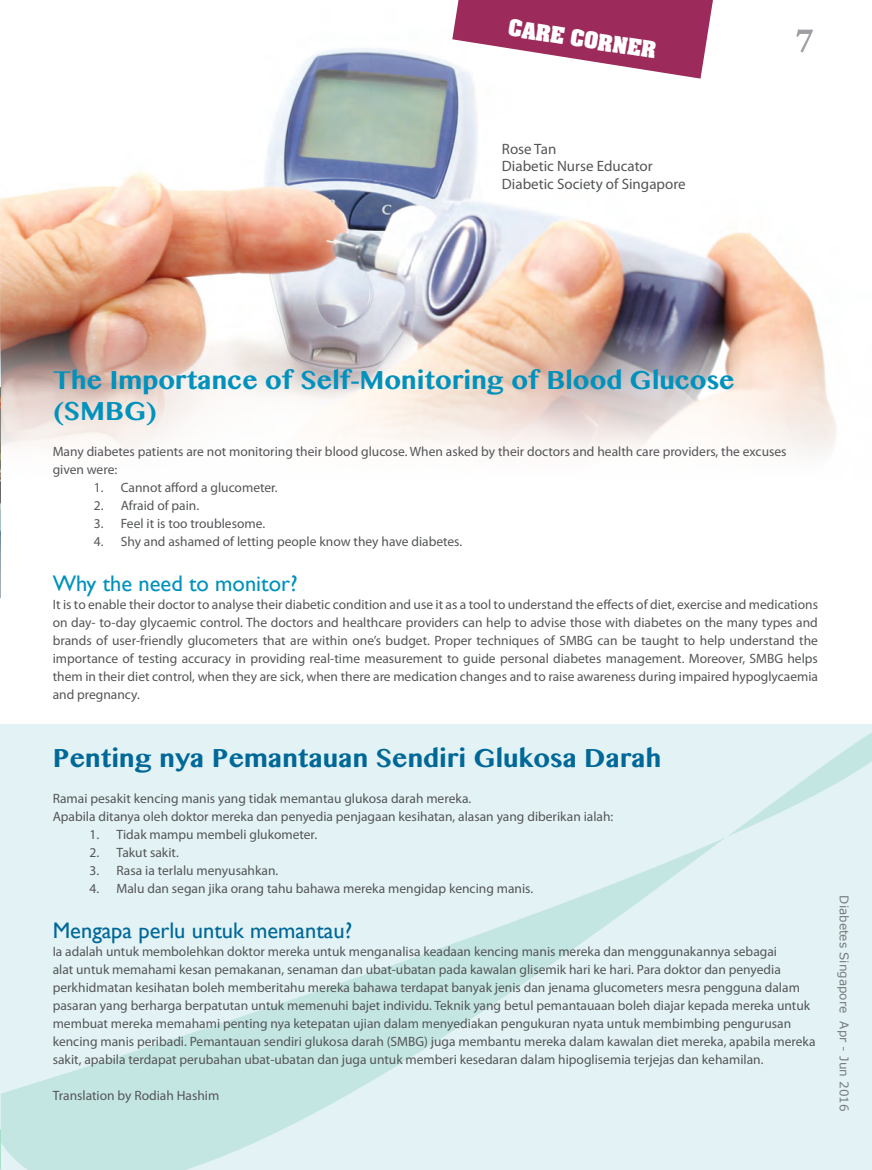
<style>
.page{position:relative;width:872px;height:1170px;background:#fff}
.page>*{position:absolute;margin:0;border:0;box-sizing:border-box;transform-origin:0 0}
.t1{font:600 36px "Arno Pro";color:#9d9fa2}
.t2{font:700 22.5px/31.5px "Bangla MN";color:#0091bc}
.t3{font:700 22.5px "Bangla MN";color:#006898}
.t4{font:22.5px "Gill Sans";color:#006898}
.t5{font:22.5px "Gill Sans";color:#0091bc}
.t6{font:700 19.5px "Aachen Std";color:#fff}
.t7{font:15px/16.5px "Myriad Pro";color:#545557}
.t8{font:13.5px/18px "Myriad Pro";color:#545557}
.t9{font:12px "Verdana";color:#231f20}
</style>
<div class="page">
<svg style="left:1px;top:724px;width:871px;height:445px;background:#ddf0f1"></svg>
<img style="left:1px;top:48px;width:835px;height:405px">
<svg style="left:452px;top:0;width:261px;height:79px"></svg>
<img style="left:0;top:598px;width:1px;height:571px">
<img style="left:0;top:336px;width:1px;height:51px">
<hr style="left:0;top:387px;width:1px;height:211px;background:#b1dfe3">
<h3 class="t6" style="left:511px;top:13px;width:150px;rotate:9deg">CARE CORNER</h3>
<p class="t7" style="left:502px;top:141px;width:152px">Rose Tan<br>Diabetic Nurse Educator</p>
<p class="t7" style="left:502px;top:175px;width:185px">Diabetic Society of Singapore</p>
<h1 class="t1" style="left:795px;top:19px;width:19px">7</h1>
<h2 class="t2" style="left:53px;top:364px;width:683px">The Importance of Self-Monitoring of Blood Glucose (SMBG)</h2>
<p class="t8" style="left:53px;top:442px;width:735px">Many diabetes patients are not monitoring their blood glucose. When asked by their doctors and health care providers, the excuses given were:</p>
<p class="t8" style="left:94px;top:478px;width:185px">1. Cannot afford a glucometer.</p>
<p class="t8" style="left:94px;top:496px;width:107px">2. Afraid of pain.</p>
<p class="t8" style="left:94px;top:514px;width:173px">3. Feel it is too troublesome.</p>
<p class="t8" style="left:94px;top:532px;width:370px">4. Shy and ashamed of letting people know they have diabetes.</p>
<h2 class="t5" style="left:53px;top:570px;width:246px">Why the need to monitor?</h2>
<p class="t8" style="left:53px;top:595px;width:767px;text-align:justify">It is to enable their doctor to analyse their diabetic condition and use it as a tool to understand the effects of diet, exercise and medications on day- to-day glycaemic control. The doctors and healthcare providers can help to advise those with diabetes on the many types and brands of user-friendly glucometers that are within one’s budget. Proper techniques of SMBG can be taught to help understand the importance of testing accuracy in providing real-time measurement to guide personal diabetes management. Moreover, SMBG helps them in their diet control, when they are sick, when there are medication changes and to raise awareness during impaired hypoglycaemia and pregnancy.</p>
<h2 class="t3" style="left:53px;top:741px;width:610px">Penting nya Pemantauan Sendiri Glukosa Darah</h2>
<p class="t8" style="left:53px;top:789px;width:562px">Ramai pesakit kencing manis yang tidak memantau glukosa darah mereka.<br>Apabila ditanya oleh doktor mereka dan penyedia penjagaan kesihatan, alasan yang diberikan ialah:</p>
<p class="t8" style="left:89px;top:825px;width:229px">1. Tidak mampu membeli glukometer.</p>
<p class="t8" style="left:89px;top:843px;width:91px">2. Takut sakit.</p>
<p class="t8" style="left:89px;top:861px;width:190px">3. Rasa ia terlalu menyusahkan.</p>
<p class="t8" style="left:89px;top:879px;width:445px">4. Malu dan segan jika orang tahu bahawa mereka mengidap kencing manis.</p>
<h2 class="t4" style="left:53px;top:916px;width:301px">Mengapa perlu untuk memantau?</h2>
<p class="t8" style="left:53px;top:942px;width:764px">Ia adalah untuk membolehkan doktor mereka untuk menganalisa keadaan kencing manis mereka dan menggunakannya sebagai<br>alat untuk memahami kesan pemakanan, senaman dan ubat-ubatan pada kawalan glisemik hari ke hari. Para doktor dan penyedia perkhidmatan kesihatan boleh memberitahu mereka bahawa terdapat banyak jenis dan jenama glucometers mesra pengguna dalam pasaran yang berharga berpatutan untuk memenuhi bajet individu. Teknik yang betul pemantauaan boleh diajar kepada mereka untuk membuat mereka memahami penting nya ketepatan ujian dalam menyediakan pengukuran nyata untuk membimbing pengurusan kencing manis peribadi. Pemantauan sendiri glukosa darah (SMBG) juga membantu mereka dalam kawalan diet mereka, apabila mereka sakit, apabila terdapat perubahan ubat-ubatan dan juga untuk memberi kesedaran dalam hipoglisemia terjejas dan kehamilan.</p>
<p class="t8" style="left:53px;top:1086px;width:168px">Translation by Rodiah Hashim</p>
<p class="t9" style="left:852px;top:895px;width:218px;rotate:90deg">Diabetes Singapore Apr - Jun 2016</p>
</div>
